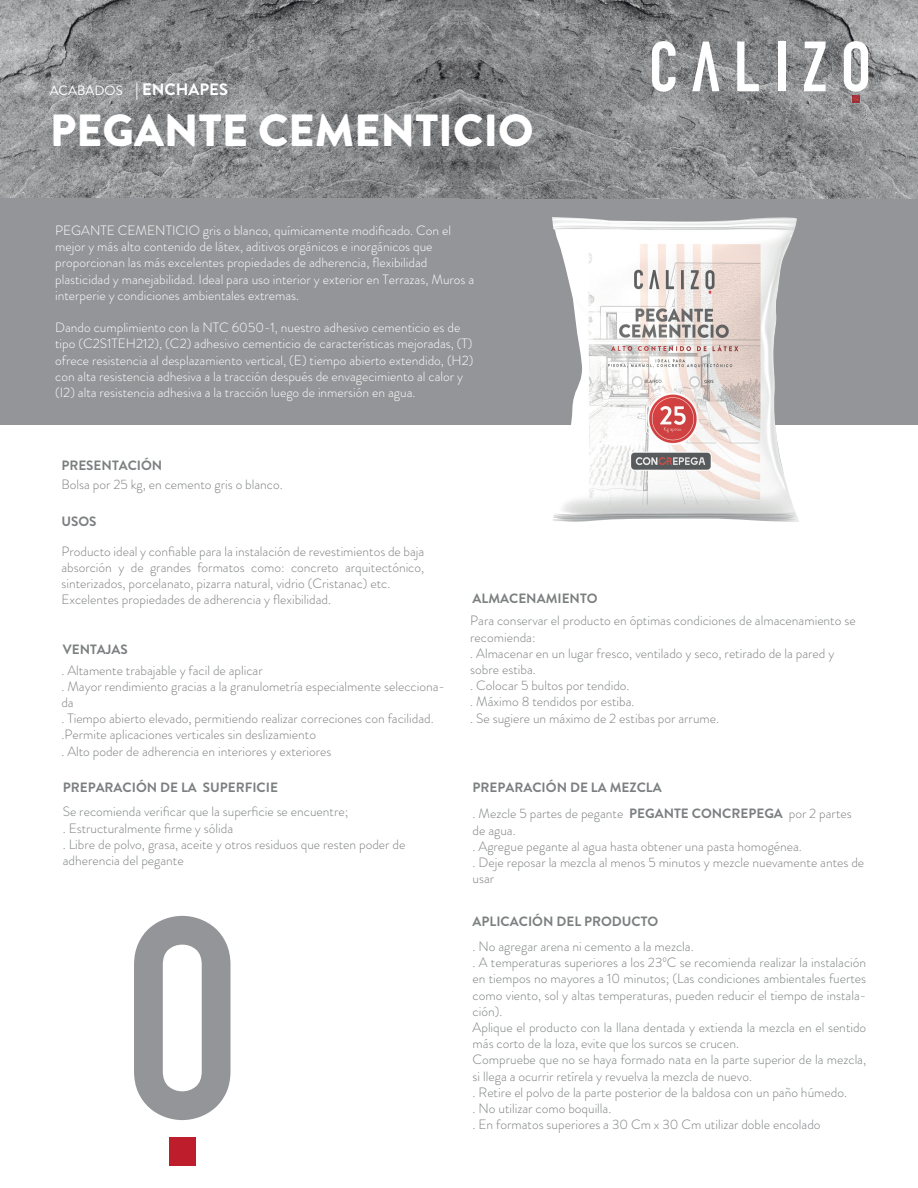
<style>
.page{position:relative;width:918px;height:1188px;background:#fff}
.page>*{position:absolute;margin:0;border:0;box-sizing:border-box;transform-origin:0 0}
.t1{font:900 45px "Brandon Grotesque";color:#fff}
.t2{font:700 16.5px "Brandon Grotesque";color:#fff}
.t3{font:300 13.5px/16.2px "Brandon Grotesque";color:#7c7f80}
.t4{font:300 13.5px/16.2px "Brandon Grotesque";color:#fff}
.t5{font:700 13.5px/26.4px "Brandon Grotesque";color:#7c7f80}
.s1{font-weight:400;font-size:13.5px}
.s2{font-weight:300}
</style>
<div class="page">
<div style="left:0;top:0;width:918px;height:424px;background:#939598"></div>
<svg style="left:134px;top:916px;width:97px;height:204px"></svg>
<div style="left:169px;top:1137px;width:26px;height:29px;background:#be1d2c"></div>
<img style="left:0;top:0;width:918px;height:198px">
<img style="left:459px;top:0;width:1px;height:198px">
<svg style="left:652px;top:41px;width:23px;height:51px"></svg>
<svg style="left:692px;top:42px;width:27px;height:49px"></svg>
<svg style="left:737px;top:42px;width:22px;height:49px"></svg>
<div style="left:778px;top:42px;width:7px;height:49px;background:#fff"></div>
<svg style="left:804px;top:42px;width:22px;height:49px"></svg>
<svg style="left:844px;top:41px;width:24px;height:61px"></svg>
<img style="left:552px;top:217px;width:247px;height:305px">
<p class="t2" style="left:50px;top:78px;width:180px"><span class="s1">ACABADOS</span> | ENCHAPES</p>
<h1 class="t1" style="left:50px;top:98px;width:486px">PEGANTE CEMENTICIO</h1>
<p class="t4" style="left:55px;top:222px;width:421px">PEGANTE CEMENTICIO gris o blanco, químicamente modificado. Con el mejor y más alto contenido de látex, aditivos orgánicos e inorgánicos que proporcionan las más excelentes propiedades de adherencia, flexibilidad plasticidad y manejabilidad. Ideal para uso interior y exterior en Terrazas, Muros a interperie y condiciones ambientales extremas.</p>
<p class="t4" style="left:55px;top:320px;width:420px">Dando cumplimiento con la NTC 6050-1, nuestro adhesivo cementicio es de tipo (C2S1TEH212), (C2) adhesivo cementicio de características mejoradas, (T) ofrece resistencia al desplazamiento vertical, (E) tiempo abierto extendido, (H2) con alta resistencia adhesiva a la tracción después de envagecimiento al calor y (I2) alta resistencia adhesiva a la tracción luego de inmersión en agua.</p>
<p class="t5" style="left:61px;top:453px;width:103px">PRESENTACIÓN</p>
<p class="t3" style="left:61px;top:477px;width:223px">Bolsa por 25 kg, en cemento gris o blanco.</p>
<p class="t5" style="left:61px;top:508px;width:37px">USOS</p>
<p class="t3" style="left:61px;top:543px;width:364px">Producto ideal y confiable para la instalación de revestimientos de baja absorción y de grandes formatos como: concreto arquitectónico, sinterizados, porcelanato, pizarra natural, vidrio (Cristanac) etc.<br>Excelentes propiedades de adherencia y flexibilidad.</p>
<p class="t5" style="left:63px;top:637px;width:66px">VENTAJAS</p>
<p class="t3" style="left:61px;top:662px;width:385px">. Altamente trabajable y facil de aplicar<br>. Mayor rendimiento gracias a la granulometría especialmente selecciona&shy;da<br>. Tiempo abierto elevado, permitiendo realizar correciones con facilidad. .Permite aplicaciones verticales sin deslizamiento<br>. Alto poder de adherencia en interiores y exteriores</p>
<p class="t5" style="left:63px;top:774px;width:217px">PREPARACIÓN DE LA SUPERFICIE</p>
<p class="t3" style="left:63px;top:804px;width:344px">Se recomienda verificar que la superficie se encuentre;<br>. Estructuralmente firme y sólida<br>. Libre de polvo, grasa, aceite y otros residuos que resten poder de adherencia del pegante</p>
<p class="t5" style="left:473px;top:586px;width:127px">ALMACENAMIENTO</p>
<p class="t3" style="left:470px;top:613px;width:387px">Para conservar el producto en óptimas condiciones de almacenamiento se recomienda:<br>. Almacenar en un lugar fresco, ventilado y seco, retirado de la pared y sobre estiba.<br>. Colocar 5 bultos por tendido.<br>. Máximo 8 tendidos por estiba.<br>. Se sugiere un máximo de 2 estibas por arrume.</p>
<p class="t5" style="left:473px;top:774px;width:381px">PREPARACIÓN DE LA MEZCLA<br><span class="s2">. Mezcle 5 partes de pegante</span> PEGANTE CONCREPEGA <span class="s2">por 2 partes</span></p>
<p class="t3" style="left:473px;top:822px;width:393px">de agua.<br>. Agregue pegante al agua hasta obtener una pasta homogénea.<br>. Deje reposar la mezcla al menos 5 minutos y mezcle nuevamente antes de usar</p>
<p class="t5" style="left:473px;top:909px;width:187px">APLICACIÓN DEL PRODUCTO</p>
<p class="t3" style="left:473px;top:938px;width:395px">. No agregar arena ni cemento a la mezcla.<br>. A temperaturas superiores a los 23ºC se recomienda realizar la instalación en tiempos no mayores a 10 minutos; (Las condiciones ambientales fuertes como viento, sol y altas temperaturas, pueden reducir el tiempo de instala&shy;ción).<br>Aplique el producto con la llana dentada y extienda la mezcla en el sentido más corto de la loza, evite que los surcos se crucen.<br>Compruebe que no se haya formado nata en la parte superior de la mezcla, si llega a ocurrir retírela y revuelva la mezcla de nuevo.<br>. Retire el polvo de la parte posterior de la baldosa con un paño húmedo.<br>. No utilizar como boquilla.<br>. En formatos superiores a 30 Cm x 30 Cm utilizar doble encolado</p>
</div>
